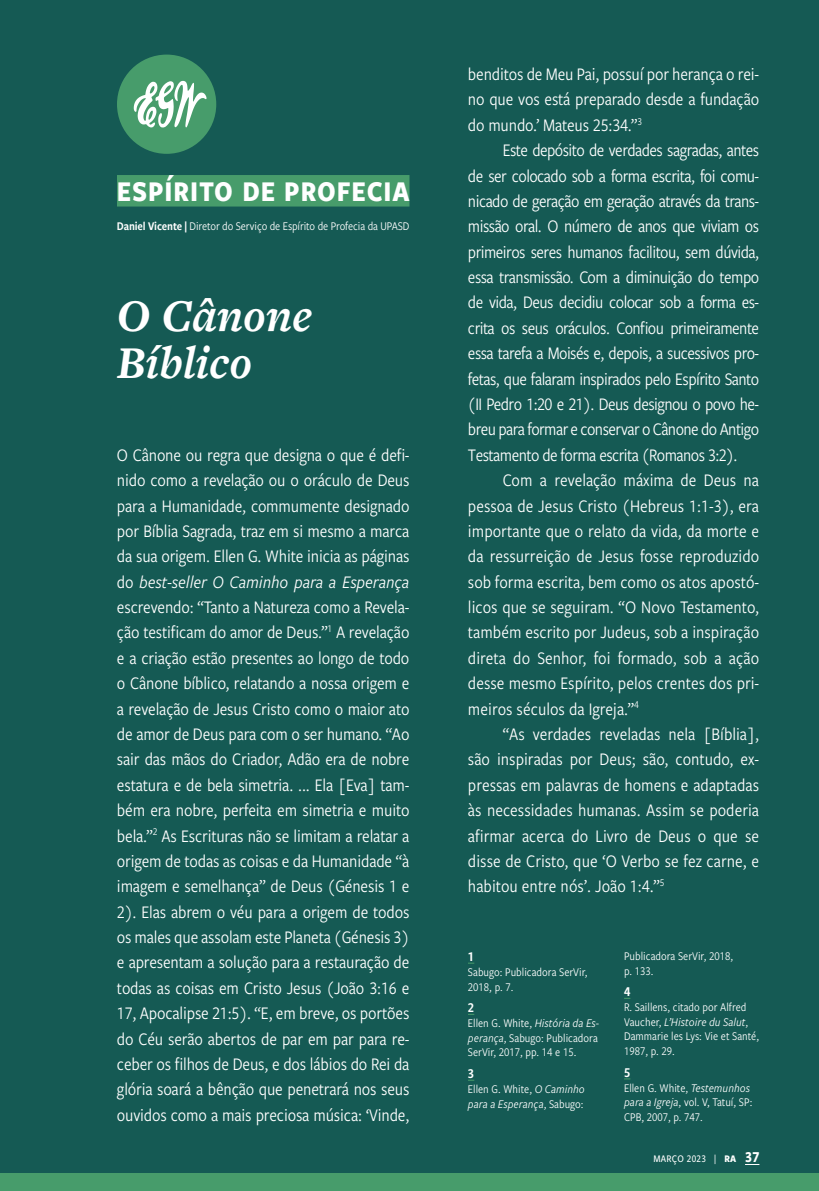
<style>
.page{position:relative;width:819px;height:1191px;background:#155a54}
.page>*{position:absolute;margin:0;border:0;box-sizing:border-box;transform-origin:0 0}
.t1{font:italic 700 47.25px/47.2px "Freight Text Pro";color:#fff}
.t2{font:700 29.75px "Freight Sans Cnd Pro";letter-spacing:.03em;color:#fff}
.t3{font:18.38px/25.4px "Freight Sans Cnd Pro";letter-spacing:-.01em;color:#fff;text-align:justify}
.t4{font:14px "Freight Sans Cnd Pro Semi";color:#fff}
.t5{font:12.25px/14.7px "Freight Sans Cnd Pro";color:#fff}
.t6{font:italic 12.25px/14.7px "Freight Sans Cnd Pro";color:#fff}
.t7{font:500 10.5px "Freight Sans Cnd Pro";letter-spacing:.03em;color:#fff}
.s1{font-family:"Freight Sans Cnd Pro Semi"}
.s2{font-style:italic}
.s3{font-style:normal}
.s4{font-weight:700}
.s5{font-weight:700;font-size:15.75px}
</style>
<div class="page">
<div style="left:117px;top:175px;width:292px;height:31px;background:#479c6b"></div>
<div style="left:0;top:1173px;width:819px;height:18px;background:#479c6b"></div>
<div style="left:117px;top:55px;width:99px;height:99px;background:#479c6b;border-radius:50%"></div>
<svg style="left:134px;top:81px;width:72px;height:47px"></svg>
<svg style="left:745px;top:1164px;width:14px;height:1px"></svg>
<h2 class="t2" style="left:117px;top:171px;width:294px">ESPÍRITO DE PROFECIA</h2>
<p class="t5" style="left:117px;top:218px;width:294px"><span class="s1">Daniel Vicente |</span> Diretor do Serviço de Espírito de Profecia da UPASD</p>
<h1 class="t1" style="left:117px;top:290px;width:196px">O Cânone<br>Bíblico</h1>
<p class="t3" style="left:117px;top:441px;width:294px">O Cânone ou regra que designa o que é defi&shy;nido como a revelação ou o oráculo de Deus para a Humanidade, commumente designado por Bíblia Sagrada, traz em si mesmo a marca da sua origem. Ellen G. White inicia as páginas do <span class="s2">best-seller O Caminho para a Esperança </span>escrevendo: “Tanto a Natureza como a Revela&shy;ção testificam do amor de Deus.”<sup>1</sup> A revelação e a criação estão presentes ao longo de todo o Cânone bíblico, relatando a nossa origem e a revelação de Jesus Cristo como o maior ato de amor de Deus para com o ser humano. “Ao sair das mãos do Criador, Adão era de nobre estatura e de bela simetria. ... Ela [Eva] tam&shy;bém era nobre, perfeita em simetria e muito bela.”<sup>2</sup> As Escrituras não se limitam a relatar a origem de todas as coisas e da Humanidade “à imagem e semelhança” de Deus (Génesis 1 e 2). Elas abrem o véu para a origem de todos os males que assolam este Planeta (Génesis 3) e apresentam a solução para a restauração de todas as coisas em Cristo Jesus (João 3:16 e 17, Apocalipse 21:5). “E, em breve, os portões do Céu serão abertos de par em par para re&shy;ceber os filhos de Deus, e dos lábios do Rei da glória soará a bênção que penetrará nos seus ouvidos como a mais preciosa música: ‘Vinde,</p>
<p class="t3" style="left:468px;top:61px;width:293px">benditos de Meu Pai, possuí por herança o rei&shy;no que vos está preparado desde a fundação do mundo.’ Mateus 25:34.”<sup>3</sup></p>
<p class="t3" style="left:468px;top:137px;width:293px;text-indent:35px">Este depósito de verdades sagradas, antes de ser colocado sob a forma escrita, foi comu&shy;nicado de geração em geração através da trans&shy;missão oral. O número de anos que viviam os primeiros seres humanos facilitou, sem dúvida, essa transmissão. Com a diminuição do tempo de vida, Deus decidiu colocar sob a forma es&shy;crita os seus oráculos. Confiou primeiramente essa tarefa a Moisés e, depois, a sucessivos pro&shy;fetas, que falaram inspirados pelo Espírito Santo (II Pedro 1:20 e 21). Deus designou o povo he&shy;breu para formar e conservar o Cânone do Antigo Testamento de forma escrita (Romanos 3:2).</p>
<p class="t3" style="left:468px;top:467px;width:293px;text-indent:35px">Com a revelação máxima de Deus na pessoa de Jesus Cristo (Hebreus 1:1-3), era importante que o relato da vida, da morte e da ressurreição de Jesus fosse reproduzido sob forma escrita, bem como os atos apostó&shy;licos que se seguiram. “O Novo Testamento, também escrito por Judeus, sob a inspiração direta do Senhor, foi formado, sob a ação desse mesmo Espírito, pelos crentes dos pri&shy;meiros séculos da Igreja.”<sup>4</sup></p>
<p class="t3" style="left:468px;top:720px;width:293px;text-indent:35px">“As verdades reveladas nela [Bíblia], são inspiradas por Deus; são, contudo, ex&shy;pressas em palavras de homens e adaptadas às necessidades humanas. Assim se poderia afirmar acerca do Livro de Deus o que se disse de Cristo, que ‘O Verbo se fez carne, e habitou entre nós’. João 1:4.”<sup>5</sup></p>
<p class="t4" style="left:468px;top:947px;width:8px">1</p>
<p class="t5" style="left:468px;top:964px;width:121px">Sabugo: Publicadora SerVir,<br>2018, p. 7.</p>
<p class="t4" style="left:468px;top:998px;width:8px">2</p>
<p class="t5" style="left:468px;top:1015px;width:133px;text-align:justify">Ellen G. White, <span class="s2">História da Es&shy;perança</span>, Sabugo: Publicadora SerVir, 2017, pp. 14 e 15.</p>
<p class="t4" style="left:468px;top:1064px;width:8px">3</p>
<p class="t6" style="left:468px;top:1081px;width:118px"><span class="s3">Ellen G. White,</span> O Caminho para a Esperança<span class="s3">, Sabugo:</span></p>
<p class="t5" style="left:624px;top:948px;width:110px">Publicadora SerVir, 2018, p. 133.</p>
<p class="t4" style="left:624px;top:982px;width:8px">4</p>
<p class="t5" style="left:624px;top:999px;width:136px">R. Saillens, citado por Alfred<br>Vaucher, <span class="s2">L’Histoire du Salut</span>,<br>Dammarie les Lys: Vie et Santé,<br>1987, p. 29.</p>
<p class="t4" style="left:624px;top:1062px;width:8px">5</p>
<p class="t5" style="left:624px;top:1079px;width:130px">Ellen G. White, <span class="s2">Testemunhos para a Igreja</span>, vol. V, Tatuí, SP:<br>CPB, 2007, p. 747.</p>
<p class="t7" style="left:653px;top:1152px;width:107px">MARÇO 2023 | <span class="s4">RA</span> <span class="s5">37</span></p>
</div>
